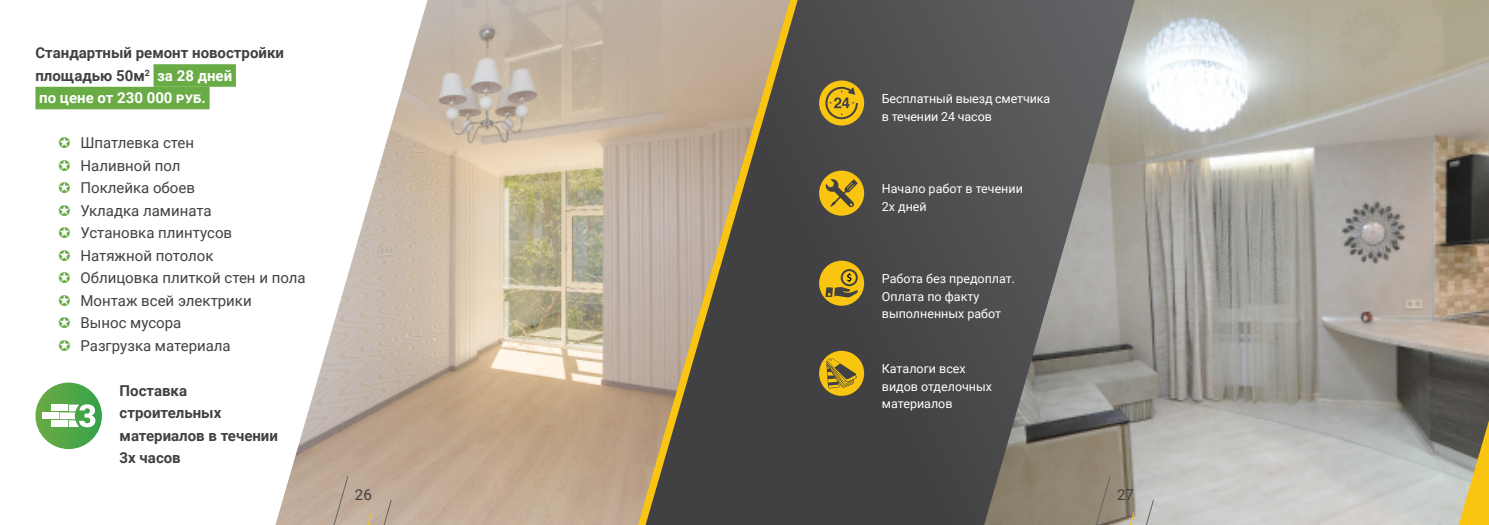
<style>
.page{position:relative;width:1489px;height:525px;background:#fff}
.page>*{position:absolute;margin:0;border:0;box-sizing:border-box;transform-origin:0 0}
.t1{font:15px/22.5px "Roboto";color:#414042}
.t2{font:700 15px/22.5px "Roboto";color:#414042}
.t3{font:12.5px/17.5px "Roboto";color:#fff}
.s1{color:#fff}
</style>
<div class="page">
<img style="left:1134px;top:0;width:354px;height:524px">
<div style="left:153px;top:64px;width:83px;height:23px;background:#69ab45"></div>
<div style="left:35px;top:87px;width:174px;height:22px;background:#69ab45"></div>
<svg style="left:1458px;top:420px;width:30px;height:104px;background:#b79f4a"></svg>
<img style="left:275px;top:0;width:363px;height:524px">
<svg style="left:638px;top:0;width:7px;height:524px;background:#bcaa97"></svg>
<svg style="left:645px;top:0;width:489px;height:524px;background:#68635e"></svg>
<div style="left:819px;top:80px;width:45px;height:45px;background:#f9c511;border-radius:50%"></div>
<div style="left:819px;top:170px;width:45px;height:45px;background:#f9c511;border-radius:50%"></div>
<div style="left:819px;top:260px;width:45px;height:45px;background:#f9c511;border-radius:50%"></div>
<div style="left:819px;top:350px;width:45px;height:45px;background:#f9c511;border-radius:50%"></div>
<svg style="left:825px;top:87px;width:32px;height:32px"></svg>
<svg style="left:825px;top:179px;width:32px;height:28px"></svg>
<svg style="left:825px;top:269px;width:32px;height:28px"></svg>
<svg style="left:826px;top:358px;width:30px;height:30px"></svg>
<svg style="left:35px;top:382px;width:67px;height:67px;background:#59aa4e"></svg>
<div style="left:51px;top:404px;width:17px;height:7px;background:#fff"></div>
<div style="left:51px;top:420px;width:17px;height:7px;background:#fff"></div>
<div style="left:42px;top:412px;width:16px;height:7px;background:#fff"></div>
<svg style="left:60px;top:404px;width:35px;height:23px"></svg>
<svg style="left:1057px;top:475px;width:97px;height:49px;background:#9a9283"></svg>
<svg style="left:296px;top:475px;width:96px;height:49px;background:#bfaa99"></svg>
<p class="t2" style="left:35px;top:41px;width:250px">Cтандартный ремонт новостройки площадью 50м<sup>2</sup> <span class="s1">за 28 дней<br>по цене от 230 000 руб.</span></p>
<p class="t1" style="left:80px;top:131px;width:227px">Шпатлевка стен<br>Наливной пол<br>Поклейка обоев<br>Укладка ламината<br>Установка плинтусов<br>Натяжной потолок<br>Облицовка плиткой стен и пола<br>М онтаж всей электрики<br>Вынос мусора<br>Разгрузка материала</p>
<p class="t2" style="left:120px;top:378px;width:160px">Поставка строительных материалов в течении<br>3х часов</p>
<p class="t3" style="left:881px;top:89px;width:170px">Бесплатный выезд сметчика в течении 24 часов</p>
<p class="t3" style="left:881px;top:179px;width:142px">Начало работ в течении<br>2х дней</p>
<p class="t3" style="left:881px;top:269px;width:135px">Работа без предоплат.<br>Оплата по факту выполненных работ</p>
<p class="t3" style="left:881px;top:359px;width:112px">Каталоги всех видов отделочных материалов</p>
<p class="t1" style="left:355px;top:482px;width:18px">26</p>
<p class="t1" style="left:1117px;top:482px;width:18px">27</p>
</div>
